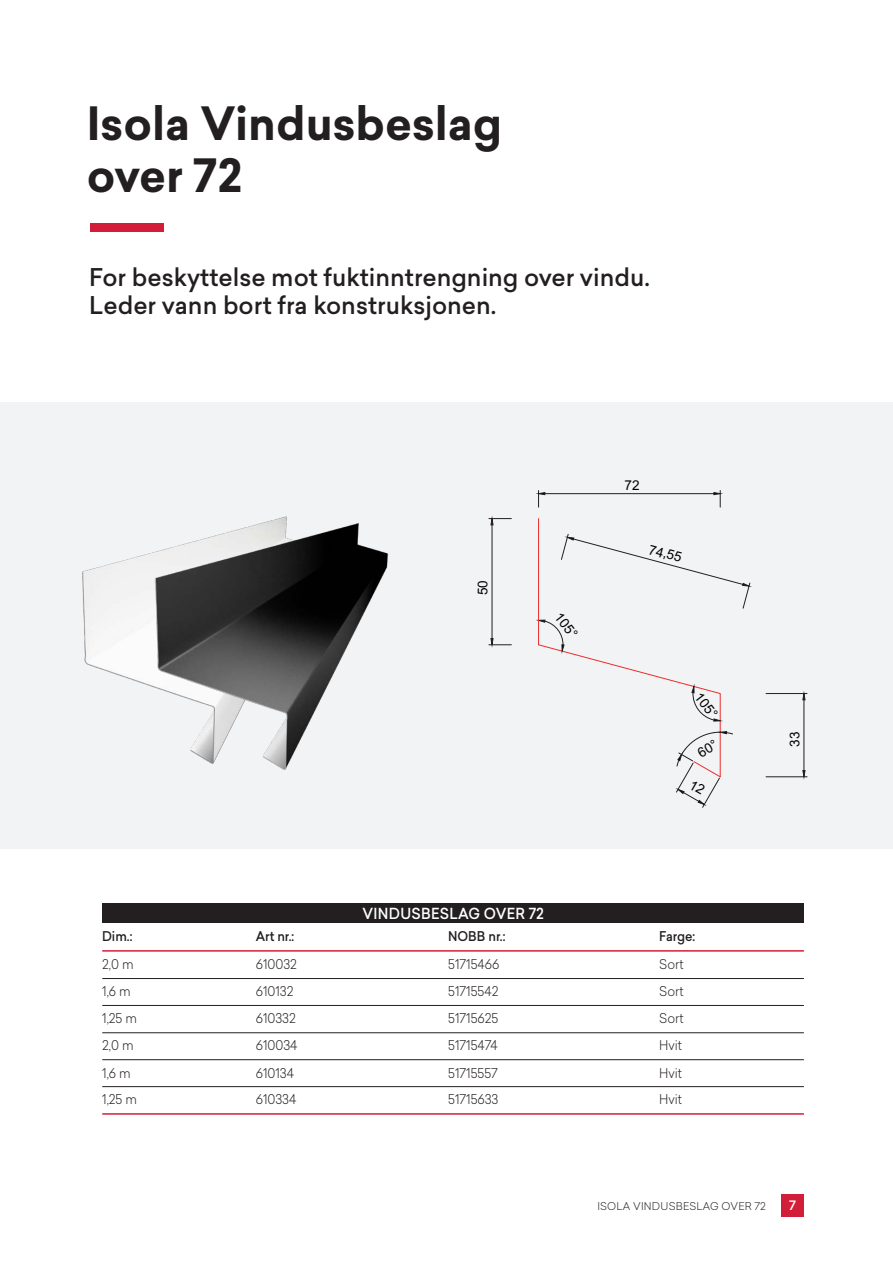
<style>
.page{position:relative;width:893px;height:1263px;background:#fff}
.page>*{position:absolute;margin:0;border:0;box-sizing:border-box;transform-origin:0 0}
.t1{font:700 45px/52.5px "Sailec";color:#231f20}
.t2{font:500 24px/28.5px "Sailec";color:#231f20}
.t3{font:500 15px "Sailec";letter-spacing:.02em;color:#fff;scale:.94 1}
.t4{font:13.5px "Arial";color:#000001}
.t5{font:300 13.2px "Sailec";color:#231f20;scale:.94 1}
.t6{font:500 13.2px "Sailec";color:#231f20;scale:.94 1}
.t7{font:500 12.75px "Sailec";color:#fff}
.t8{font:300 10.5px "Sailec";letter-spacing:.02em;color:#231f20}
</style>
<div class="page">
<div style="left:781px;top:1194px;width:23px;height:23px;background:#d31e39"></div>
<div style="left:0;top:402px;width:446px;height:446px;background:#f2f3f4"></div>
<div style="left:446px;top:402px;width:447px;height:446px;background:#f2f3f4"></div>
<div style="left:90px;top:224px;width:74px;height:8px;background:#d31e39"></div>
<div style="left:102px;top:904px;width:702px;height:19px;background:#231f20"></div>
<hr style="left:102px;top:978px;width:702px;height:1px;background:#231f20">
<hr style="left:102px;top:1005px;width:702px;height:1px;background:#231f20">
<hr style="left:102px;top:1032px;width:702px;height:1px;background:#231f20">
<hr style="left:102px;top:1059px;width:702px;height:1px;background:#231f20">
<hr style="left:102px;top:1086px;width:702px;height:1px;background:#231f20">
<hr style="left:102px;top:1113px;width:702px;height:2px;background:#d31e39">
<hr style="left:102px;top:950px;width:702px;height:2px;background:#d31e39">
<hr style="left:545px;top:493px;width:169px;height:1px;background:#231f20">
<svg style="left:538px;top:490px;width:8px;height:17px"></svg>
<svg style="left:713px;top:490px;width:8px;height:17px"></svg>
<hr style="left:492px;top:525px;width:1px;height:113px;background:#231f20">
<svg style="left:489px;top:518px;width:22px;height:8px"></svg>
<svg style="left:489px;top:638px;width:22px;height:7px"></svg>
<hr style="left:538px;top:519px;width:1px;height:126px;background:#ee2d2d">
<hr style="left:766px;top:693px;width:41px;height:1px;background:#231f20">
<hr style="left:766px;top:776px;width:41px;height:1px;background:#231f20">
<hr style="left:804px;top:700px;width:1px;height:70px;background:#231f20">
<svg style="left:802px;top:694px;width:4px;height:7px"></svg>
<svg style="left:802px;top:770px;width:4px;height:7px"></svg>
<svg style="left:561px;top:534px;width:190px;height:75px"></svg>
<img style="left:86px;top:516px;width:344px;height:388px">
<svg style="left:538px;top:619px;width:195px;height:189px"></svg>
<h1 class="t1" style="left:87px;top:98px;width:417px">Isola Vindusbeslag over 72</h1>
<h2 class="t2" style="left:89px;top:263px;width:562px">For beskyttelse mot fuktinntrengning over vindu.<br>Leder vann bort fra konstruksjonen.</h2>
<p class="t4" style="left:474px;top:595px;width:17px;rotate:-90deg">50</p>
<p class="t4" style="left:564px;top:608px;width:30px;rotate:52deg">105°</p>
<p class="t4" style="left:624px;top:477px;width:17px">72</p>
<p class="t4" style="left:651px;top:540px;width:35px;rotate:15deg">74,55</p>
<p class="t4" style="left:705px;top:688px;width:30px;rotate:52deg">105°</p>
<p class="t3" style="left:362px;top:903px;width:194px">VINDUSBESLAG OVER 72</p>
<p class="t6" style="left:102px;top:927px;width:34px">Dim.:</p>
<p class="t6" style="left:256px;top:927px;width:43px">Art nr.:</p>
<p class="t6" style="left:448px;top:927px;width:63px">NOBB nr.:</p>
<p class="t6" style="left:659px;top:927px;width:40px">Farge:</p>
<p class="t5" style="left:102px;top:955px;width:35px">2,0 m</p>
<p class="t5" style="left:256px;top:955px;width:45px">610032</p>
<p class="t5" style="left:448px;top:955px;width:56px">51715466</p>
<p class="t5" style="left:659px;top:955px;width:27px">Sort</p>
<p class="t5" style="left:102px;top:982px;width:32px">1,6 m</p>
<p class="t5" style="left:256px;top:982px;width:42px">610132</p>
<p class="t5" style="left:448px;top:982px;width:55px">51715542</p>
<p class="t5" style="left:659px;top:982px;width:27px">Sort</p>
<p class="t5" style="left:102px;top:1009px;width:39px">1,25 m</p>
<p class="t5" style="left:256px;top:1009px;width:44px">610332</p>
<p class="t5" style="left:448px;top:1009px;width:55px">51715625</p>
<p class="t5" style="left:659px;top:1009px;width:27px">Sort</p>
<p class="t5" style="left:102px;top:1036px;width:35px">2,0 m</p>
<p class="t5" style="left:256px;top:1036px;width:46px">610034</p>
<p class="t5" style="left:448px;top:1036px;width:54px">51715474</p>
<p class="t5" style="left:659px;top:1036px;width:26px">Hvit</p>
<p class="t5" style="left:102px;top:1064px;width:32px">1,6 m</p>
<p class="t5" style="left:256px;top:1064px;width:42px">610134</p>
<p class="t5" style="left:448px;top:1064px;width:55px">51715557</p>
<p class="t5" style="left:659px;top:1064px;width:26px">Hvit</p>
<p class="t5" style="left:102px;top:1090px;width:39px">1,25 m</p>
<p class="t5" style="left:256px;top:1090px;width:45px">610334</p>
<p class="t5" style="left:448px;top:1090px;width:55px">51715633</p>
<p class="t5" style="left:659px;top:1090px;width:26px">Hvit</p>
<p class="t4" style="left:786px;top:747px;width:17px;rotate:-90deg">33</p>
<p class="t8" style="left:597px;top:1198px;width:170px">ISOLA VINDUSBESLAG OVER 72</p>
<p class="t7" style="left:789px;top:1197px;width:8px">7</p>
</div>
